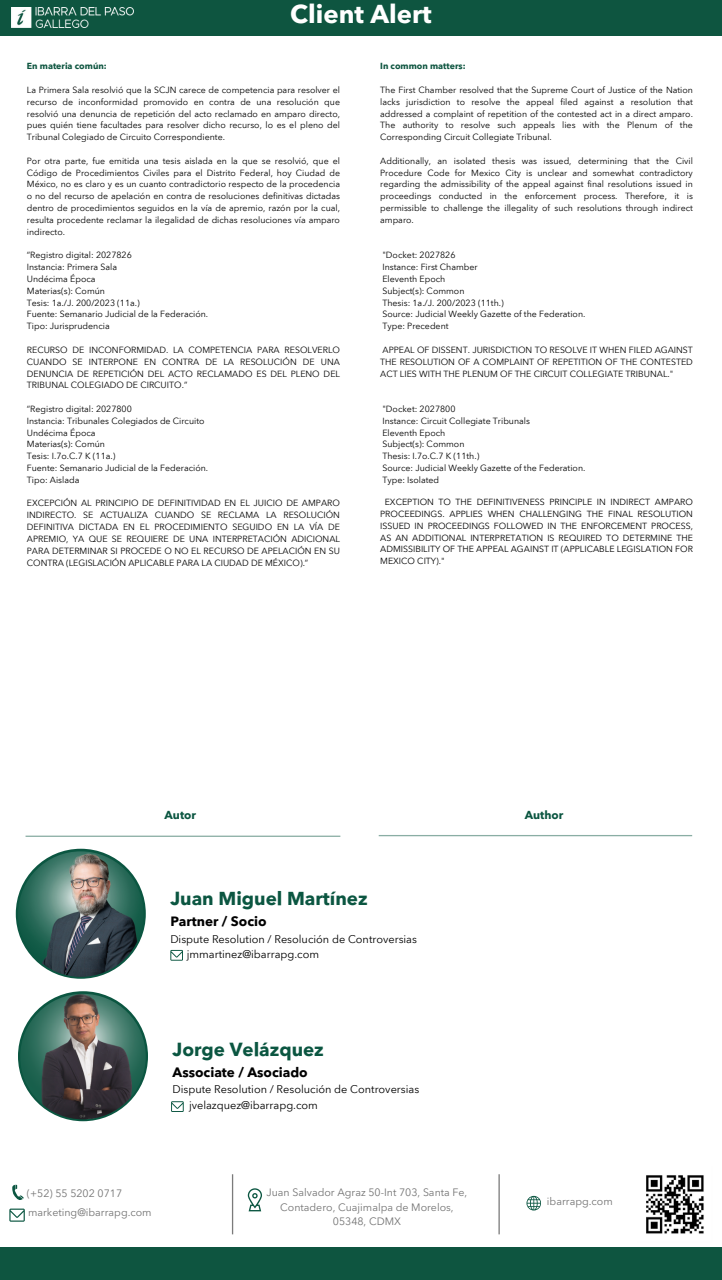
<style>
.page{position:relative;width:722px;height:1280px;background:#fff}
.page>*{position:absolute;margin:0;border:0;box-sizing:border-box;transform-origin:0 0}
.t1{font:700 25.64px "Avenir Next LT Pro";color:#fff}
.t2{font:700 18.72px "Avenir Next Thai Trad";color:#0b5641}
.t3{font:700 13.47px "Avenir Next Thai Trad";color:#000}
.t4{font:700 11.46px "Avenir Next LT Pro";color:#0b5641}
.t5{font:10.94px "Avenir Next Thai Trad";color:#000}
.t6{font:10.59px/14.6px "Avenir Next LT Pro";color:#737373;text-align:center}
.t7{font:8.84px/11.8px "Avenir Next Thai Modern";color:#000;text-align:justify}
.t8{font:8.84px/11.8px "Avenir Next LT Pro";color:#000;text-align:justify}
.t9{font:700 8.84px "Avenir Next Thai Modern";color:#0e5540}
</style>
<div class="page">
<div style="left:0;top:0;width:722px;height:36px;background:#0e5540"></div>
<img style="left:12px;top:7px;width:121px;height:21px">
<div style="left:0;top:1247px;width:722px;height:33px;background:#0e5540"></div>
<svg style="left:9px;top:1208px;width:16px;height:13px"></svg>
<svg style="left:12px;top:1184px;width:11px;height:16px"></svg>
<hr style="left:232px;top:1174px;width:1px;height:60px;background:#000">
<hr style="left:498px;top:1174px;width:2px;height:60px;background:#000">
<svg style="left:248px;top:1188px;width:14px;height:23px"></svg>
<svg style="left:526px;top:1196px;width:15px;height:14px"></svg>
<img style="left:646px;top:1175px;width:58px;height:59px">
<hr style="left:26px;top:835px;width:314px;height:2px;background:#0b5641">
<hr style="left:379px;top:835px;width:313px;height:1px;background:#0b5641">
<svg style="left:16px;top:849px;width:130px;height:130px"></svg>
<img style="left:18px;top:851px;width:126px;height:126px;border-radius:50%">
<svg style="left:170px;top:950px;width:13px;height:10px"></svg>
<svg style="left:18px;top:991px;width:130px;height:130px"></svg>
<img style="left:20px;top:994px;width:126px;height:125px;border-radius:50%">
<svg style="left:171px;top:1101px;width:12px;height:10px"></svg>
<p class="t1" style="left:290px;top:4px;width:143px">Client Alert</p>
<p class="t9" style="left:27px;top:59px;width:81px">En materia común:</p>
<p class="t7" style="left:27px;top:83px;width:315px">La Primera Sala resolvió que la SCJN carece de competencia para resolver el recurso de inconformidad promovido en contra de una resolución que resolvió una denuncia de repetición del acto reclamado en amparo directo, pues quién tiene facultades para resolver dicho recurso, lo es el pleno del Tribunal Colegiado de Circuito Correspondiente.</p>
<p class="t7" style="left:27px;top:154px;width:315px">Por otra parte, fue emitida una tesis aislada en la que se resolvió, que el Código de Procedimientos Civiles para el Distrito Federal, hoy Ciudad de México, no es claro y es un cuanto contradictorio respecto de la procedencia o no del recurso de apelación en contra de resoluciones definitivas dictadas dentro de procedimientos seguidos en la vía de apremio, razón por la cual, resulta procedente reclamar la ilegalidad de dichas resoluciones vía amparo indirecto.</p>
<p class="t7" style="left:27px;top:249px;width:106px">“Registro digital: 2027826</p>
<p class="t7" style="left:27px;top:261px;width:92px">Instancia: Primera Sala</p>
<p class="t7" style="left:27px;top:272px;width:70px">Undécima Época</p>
<p class="t7" style="left:27px;top:284px;width:80px">Materias(s): Común</p>
<p class="t7" style="left:27px;top:296px;width:114px">Tesis: 1a./J. 200/2023 (11a.)</p>
<p class="t7" style="left:27px;top:308px;width:183px">Fuente: Semanario Judicial de la Federación.</p>
<p class="t7" style="left:27px;top:320px;width:84px">Tipo: Jurisprudencia</p>
<p class="t7" style="left:27px;top:343px;width:315px">RECURSO DE INCONFORMIDAD. LA COMPETENCIA PARA RESOLVERLO CUANDO SE INTERPONE EN CONTRA DE LA RESOLUCIÓN DE UNA DENUNCIA DE REPETICIÓN DEL ACTO RECLAMADO ES DEL PLENO DEL TRIBUNAL COLEGIADO DE CIRCUITO.”</p>
<p class="t7" style="left:27px;top:402px;width:106px">“Registro digital: 2027800</p>
<p class="t7" style="left:27px;top:414px;width:179px">Instancia: Tribunales Colegiados de Circuito</p>
<p class="t7" style="left:27px;top:426px;width:70px">Undécima Época</p>
<p class="t7" style="left:27px;top:438px;width:80px">Materias(s): Común</p>
<p class="t7" style="left:27px;top:450px;width:90px">Tesis: I.7o.C.7 K (11a.)</p>
<p class="t7" style="left:27px;top:461px;width:183px">Fuente: Semanario Judicial de la Federación.</p>
<p class="t7" style="left:27px;top:473px;width:54px">Tipo: Aislada</p>
<p class="t7" style="left:27px;top:497px;width:315px">EXCEPCIÓN AL PRINCIPIO DE DEFINITIVIDAD EN EL JUICIO DE AMPARO INDIRECTO. SE ACTUALIZA CUANDO SE RECLAMA LA RESOLUCIÓN DEFINITIVA DICTADA EN EL PROCEDIMIENTO SEGUIDO EN LA VÍA DE APREMIO, YA QUE SE REQUIERE DE UNA INTERPRETACIÓN ADICIONAL PARA DETERMINAR SI PROCEDE O NO EL RECURSO DE APELACIÓN EN SU CONTRA (LEGISLACIÓN APLICABLE PARA LA CIUDAD DE MÉXICO).”</p>
<p class="t9" style="left:380px;top:59px;width:87px">In common matters:</p>
<p class="t7" style="left:380px;top:83px;width:314px">The First Chamber resolved that the Supreme Court of Justice of the Nation lacks jurisdiction to resolve the appeal filed against a resolution that addressed a complaint of repetition of the contested act in a direct amparo.<br>The authority to resolve such appeals lies with the Plenum of the Corresponding Circuit Collegiate Tribunal.</p>
<p class="t7" style="left:380px;top:154px;width:314px">Additionally, an isolated thesis was issued, determining that the Civil Procedure Code for Mexico City is unclear and somewhat contradictory regarding the admissibility of the appeal against final resolutions issued in proceedings conducted in the enforcement process. Therefore, it is permissible to challenge the illegality of such resolutions through indirect amparo.</p>
<p class="t7" style="left:382px;top:249px;width:75px">"Docket: 2027826</p>
<p class="t7" style="left:382px;top:261px;width:97px">Instance: First Chamber</p>
<p class="t7" style="left:382px;top:272px;width:64px">Eleventh Epoch</p>
<p class="t7" style="left:382px;top:284px;width:84px">Subject(s): Common</p>
<p class="t7" style="left:382px;top:296px;width:123px">Thesis: 1a./J. 200/2023 (11th.)</p>
<p class="t7" style="left:382px;top:308px;width:204px">Source: Judicial Weekly Gazette of the Federation.</p>
<p class="t7" style="left:382px;top:320px;width:68px">Type: Precedent</p>
<p class="t7" style="left:380px;top:343px;width:314px">APPEAL OF DISSENT. JURISDICTION TO RESOLVE IT WHEN FILED AGAINST THE RESOLUTION OF A COMPLAINT OF REPETITION OF THE CONTESTED ACT LIES WITH THE PLENUM OF THE CIRCUIT COLLEGIATE TRIBUNAL."</p>
<p class="t7" style="left:382px;top:402px;width:75px">"Docket: 2027800</p>
<p class="t7" style="left:382px;top:414px;width:149px">Instance: Circuit Collegiate Tribunals</p>
<p class="t7" style="left:382px;top:426px;width:64px">Eleventh Epoch</p>
<p class="t7" style="left:382px;top:438px;width:84px">Subject(s): Common</p>
<p class="t7" style="left:382px;top:450px;width:98px">Thesis: I.7o.C.7 K (11th.)</p>
<p class="t7" style="left:382px;top:461px;width:204px">Source: Judicial Weekly Gazette of the Federation.</p>
<p class="t7" style="left:382px;top:473px;width:58px">Type: Isolated</p>
<p class="t8" style="left:380px;top:497px;width:314px;text-indent:5px">EXCEPTION TO THE DEFINITIVENESS PRINCIPLE IN INDIRECT AMPARO PROCEEDINGS. APPLIES WHEN CHALLENGING THE FINAL RESOLUTION ISSUED IN PROCEEDINGS FOLLOWED IN THE ENFORCEMENT PROCESS, AS AN ADDITIONAL INTERPRETATION IS REQUIRED TO DETERMINE THE ADMISSIBILITY OF THE APPEAL AGAINST IT (APPLICABLE LEGISLATION FOR MEXICO CITY)."</p>
<p class="t4" style="left:165px;top:810px;width:33px">Autor</p>
<p class="t4" style="left:525px;top:810px;width:40px">Author</p>
<p class="t2" style="left:170px;top:888px;width:199px">Juan Miguel Martínez</p>
<p class="t3" style="left:170px;top:914px;width:98px">Partner / Socio</p>
<p class="t5" style="left:170px;top:932px;width:248px">Dispute Resolution / Resolución de Controversias</p>
<p class="t5" style="left:187px;top:947px;width:134px">jmmartinez@ibarrapg.com</p>
<p class="t2" style="left:172px;top:1038px;width:153px">Jorge Velázquez</p>
<p class="t3" style="left:172px;top:1064px;width:137px">Associate / Asociado</p>
<p class="t5" style="left:172px;top:1083px;width:248px">Dispute Resolution / Resolución de Controversias</p>
<p class="t5" style="left:189px;top:1098px;width:130px">jvelazquez@ibarrapg.com</p>
<p class="t6" style="left:27px;top:1186px;width:97px">(+52) 55 5202 0717</p>
<p class="t6" style="left:28px;top:1206px;width:125px">marketing@ibarrapg.com</p>
<p class="t6" style="left:267px;top:1186px;width:202px">Juan Salvador Agraz 50-Int 703, Santa Fe,<br>Contadero, Cuajimalpa de Morelos,<br>05348, CDMX</p>
<p class="t6" style="left:547px;top:1195px;width:67px">ibarrapg.com</p>
</div>
